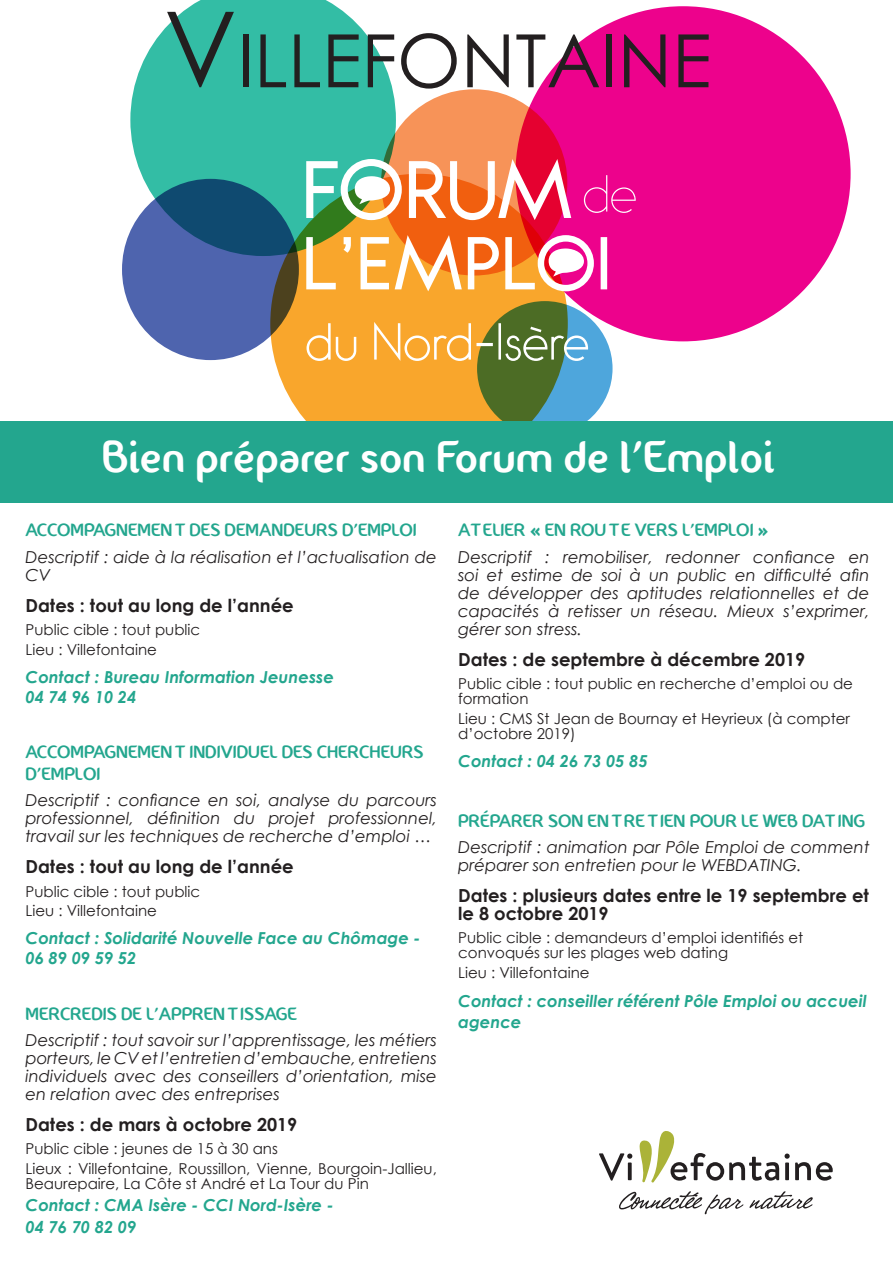
<style>
.page{position:relative;width:893px;height:1263px;background:#fff}
.page>*{position:absolute;margin:0;border:0;box-sizing:border-box;transform-origin:0 0}
.t1{font:73.5px "Century Gothic";color:#231f20}
.Titre_1{font:45px "Fontastique Fontastique";color:#fff}
.Date{font:700 18px/18px "Century Gothic";color:#231f20}
.Titre_action{font:18px "Fontastique Fontastique";color:#23a68e}
.Contact{font:18px/21.6px "Fontastique Fontastique";color:#23a68e}
.Descriptif_action{font:italic 16.5px/18px "Century Gothic";color:#231f20;text-align:justify}
.Contact-2{font:italic 700 16.5px/19.8px "Century Gothic";color:#23a68e}
.Texte{font:15px/15px "Century Gothic";color:#231f20}
.s1{font-size:105px}
</style>
<div class="page">
<div style="left:477px;top:301px;width:135px;height:135px;background:#4ea6dc;border-radius:50%"></div>
<svg style="left:270px;top:174px;width:298px;height:299px;background:#d59a2a"></svg>
<div style="left:515px;top:6px;width:336px;height:335px;background:#ed028c;border-radius:50%"></div>
<svg style="left:381px;top:89px;width:186px;height:187px;background:#f27145"></svg>
<svg style="left:130px;top:0;width:266px;height:256px;background:#4ec3ab"></svg>
<svg style="left:122px;top:179px;width:177px;height:181px;background:#3c5b94"></svg>
<svg style="left:584px;top:175px;width:52px;height:38px"></svg>
<svg style="left:306px;top:322px;width:282px;height:39px;background:#c7a85b"></svg>
<svg style="left:306px;top:159px;width:265px;height:61px"></svg>
<svg style="left:306px;top:235px;width:301px;height:56px"></svg>
<div style="left:0;top:421px;width:893px;height:82px;background:#23a68e"></div>
<svg style="left:599px;top:1153px;width:33px;height:27px"></svg>
<svg style="left:639px;top:1131px;width:194px;height:51px"></svg>
<svg style="left:619px;top:1191px;width:124px;height:23px"></svg>
<svg style="left:749px;top:1191px;width:64px;height:18px"></svg>
<p class="t1" style="left:164px;top:9px;width:549px"><span class="s1">V</span>ILLEFONTAINE</p>
<p class="Titre_1" style="left:101px;top:430px;width:675px">Bien préparer son Forum de l’Emploi</p>
<p class="Titre_action" style="left:26px;top:520px;width:393px">ACCOMPAGNEMEN T DES DEMANDEURS D’EMPLOI</p>
<p class="Descriptif_action" style="left:26px;top:548px;width:413px">Descriptif : aide à la réalisation et l’actualisation de<br>CV</p>
<p class="Date" style="left:26px;top:595px;width:270px">Dates : tout au long de l’année</p>
<p class="Texte" style="left:26px;top:622px;width:176px">Public cible : tout public</p>
<p class="Texte" style="left:26px;top:641px;width:133px">Lieu : Villefontaine</p>
<p class="Contact-2" style="left:26px;top:666px;width:310px">Contact : Bureau Information Jeunesse<br>04 74 96 10 24</p>
<p class="Contact" style="left:26px;top:741px;width:400px">ACCOMPAGNEMEN T INDIVIDUEL DES CHERCHEURS<br>D’EMPLOI</p>
<p class="Descriptif_action" style="left:26px;top:791px;width:413px">Descriptif : confiance en soi, analyse du parcours professionnel, définition du projet professionnel, travail sur les techniques de recherche d’emploi …</p>
<p class="Date" style="left:26px;top:857px;width:270px">Dates : tout au long de l’année</p>
<p class="Texte" style="left:26px;top:883px;width:176px">Public cible : tout public</p>
<p class="Texte" style="left:26px;top:903px;width:133px">Lieu : Villefontaine</p>
<p class="Contact-2" style="left:26px;top:927px;width:397px">Contact : Solidarité Nouvelle Face au Chômage -<br>06 89 09 59 52</p>
<p class="Titre_action" style="left:26px;top:1003px;width:273px">MERCREDIS DE L’APPREN T ISSAGE</p>
<p class="Descriptif_action" style="left:26px;top:1031px;width:413px">Descriptif : tout savoir sur l’apprentissage, les métiers porteurs, le CV et l’entretien d’embauche, entretiens individuels avec des conseillers d’orientation, mise en relation avec des entreprises</p>
<p class="Date" style="left:26px;top:1114px;width:273px">Dates : de mars à octobre 2019</p>
<p class="Texte" style="left:26px;top:1141px;width:254px">Public cible : jeunes de 15 à 30 ans</p>
<p class="Texte" style="left:26px;top:1160px;width:413px">Lieux : Villefontaine, Roussillon, Vienne, Bourgoin-Jallieu,<br>Beaurepaire, La Côte st André et La Tour du Pin</p>
<p class="Contact-2" style="left:26px;top:1194px;width:310px">Contact : CMA Isère - CCI Nord-Isère -</p>
<p class="Contact-2" style="left:26px;top:1216px;width:112px">04 76 70 82 09</p>
<p class="Titre_action" style="left:458px;top:520px;width:312px">AT ELIER « EN ROU T E VERS L’EMPLOI »</p>
<p class="Descriptif_action" style="left:458px;top:548px;width:413px">Descriptif : remobiliser, redonner confiance en soi et estime de soi à un public en difficulté afin de développer des aptitudes relationnelles et de capacités à retisser un réseau. Mieux s’exprimer, gérer son stress.</p>
<p class="Date" style="left:458px;top:649px;width:349px">Dates : de septembre à décembre 2019</p>
<p class="Texte" style="left:458px;top:676px;width:396px">Public cible : tout public en recherche d’emploi ou de formation</p>
<p class="Texte" style="left:458px;top:710px;width:393px">Lieu : CMS St Jean de Bournay et Heyrieux (à compter d’octobre 2019)</p>
<p class="Contact-2" style="left:458px;top:750px;width:191px">Contact : 04 26 73 05 85</p>
<p class="Titre_action" style="left:458px;top:810px;width:409px">PRÉPARER SON EN T RE T IEN POUR LE WEB DAT ING</p>
<p class="Descriptif_action" style="left:458px;top:838px;width:413px">Descriptif : animation par Pôle Emploi de comment préparer son entretien pour le WEBDATING.</p>
<p class="Date" style="left:458px;top:886px;width:412px">Dates : plusieurs dates entre le 19 septembre et le 8 octobre 2019</p>
<p class="Texte" style="left:458px;top:930px;width:347px">Public cible : demandeurs d’emploi identifiés et convoqués sur les plages web dating</p>
<p class="Texte" style="left:458px;top:964px;width:133px">Lieu : Villefontaine</p>
<p class="Contact-2" style="left:458px;top:990px;width:410px;line-height:21px">Contact : conseiller référent Pôle Emploi ou accueil agence</p>
</div>
